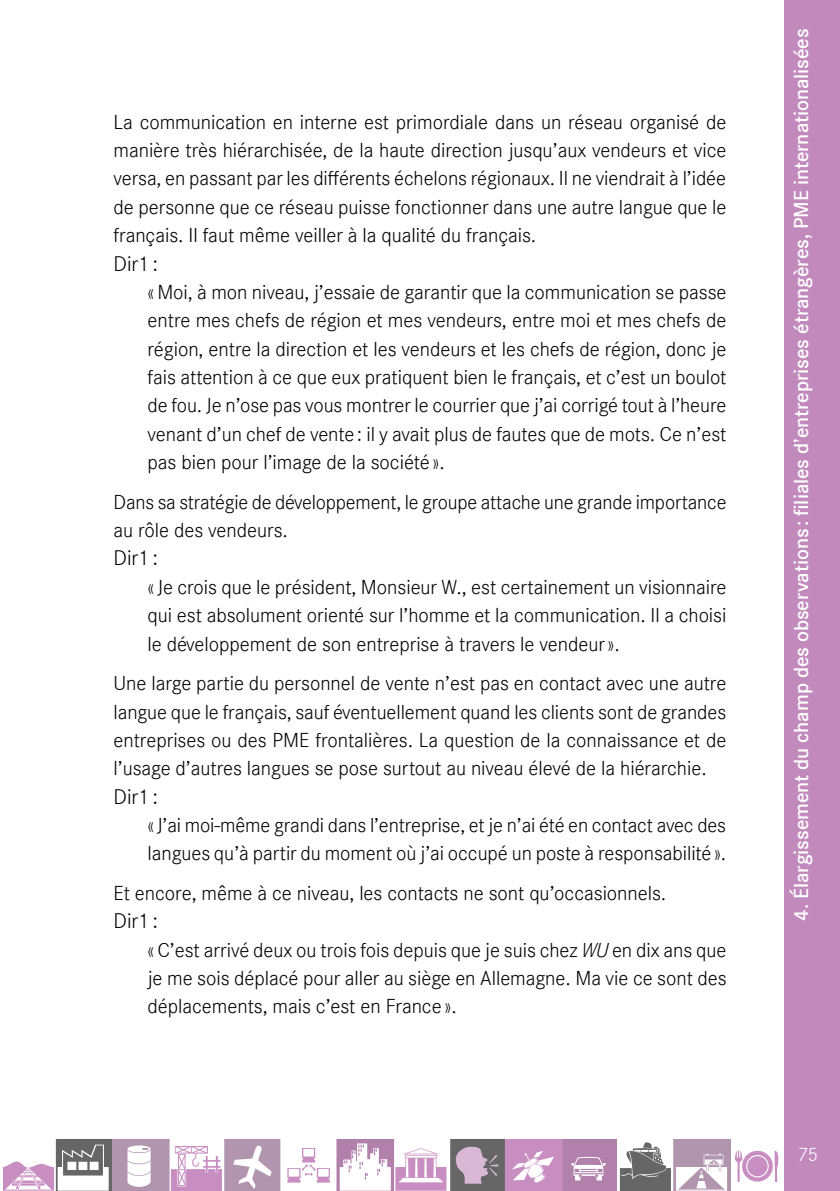
<style>
.page{position:relative;width:840px;height:1191px;background:#fff}
.page>*{position:absolute;margin:0;border:0;box-sizing:border-box;transform-origin:0 0}
.t1{font:22px "Corporate S Ligh";color:#000}
.t2{font:21px/28.4px "Corporate S Ligh";letter-spacing:-.005em;color:#000;text-align:justify}
.t3{font:600 21px "Corporate S";color:#fff}
.t4{font:20px "Corporate S Ligh";color:#fff}
.s1{font-family:"Corpo S Lig";font-style:italic}
</style>
<div class="page">
<div style="left:783px;top:0;width:56px;height:1191px;background:#c189bc"></div>
<svg style="left:55px;top:1139px;width:729px;height:52px"></svg>
<p class="t2" style="left:113px;top:108px;width:614px">La communication en interne est primordiale dans un réseau organisé de manière très hiérarchisée, de la haute direction jusqu’aux vendeurs et vice versa, en passant par les différents échelons régionaux. Il ne viendrait à l’idée de personne que ce réseau puisse fonctionner dans une autre langue que le français. Il faut même veiller à la qualité du français.</p>
<p class="t1" style="left:113px;top:251px;width:46px">Dir1:</p>
<p class="t2" style="left:147px;top:278px;width:580px">«Moi, à mon niveau, j’essaie de garantir que la communication se passe entre mes chefs de région et mes vendeurs, entre moi et mes chefs de région, entre la direction et les vendeurs et les chefs de région, donc je fais attention à ce que eux pratiquent bien le français, et c’est un boulot de fou. Je n’ose pas vous montrer le courrier que j’ai corrigé tout à l’heure venant d’un chef de vente: il y avait plus de fautes que de mots. Ce n’est pas bien pour l’image de la société».</p>
<p class="t2" style="left:113px;top:488px;width:614px">Dans sa stratégie de développement, le groupe attache une grande importance au rôle des vendeurs.</p>
<p class="t1" style="left:113px;top:546px;width:46px">Dir1:</p>
<p class="t2" style="left:147px;top:573px;width:580px">«Je crois que le président, Monsieur W., est certainement un visionnaire qui est absolument orienté sur l’homme et la communication. Il a choisi le développement de son entreprise à travers le vendeur».</p>
<p class="t2" style="left:113px;top:669px;width:614px">Une large partie du personnel de vente n’est pas en contact avec une autre langue que le français, sauf éventuellement quand les clients sont de grandes entreprises ou des PME frontalières. La question de la connaissance et de l’usage d’autres langues se pose surtout au niveau élevé de la hiérarchie.</p>
<p class="t1" style="left:113px;top:784px;width:46px">Dir1:</p>
<p class="t2" style="left:147px;top:811px;width:580px">«J’ai moi-même grandi dans l’entreprise, et je n’ai été en contact avec des langues qu’à partir du moment où j’ai occupé un poste à responsabilité».</p>
<p class="t2" style="left:113px;top:879px;width:554px">Et encore, même à ce niveau, les contacts ne sont qu’occasionnels.</p>
<p class="t1" style="left:113px;top:908px;width:46px">Dir1:</p>
<p class="t2" style="left:147px;top:935px;width:580px">«C’est arrivé deux ou trois fois depuis que je suis chez <span class="s1">WU</span> en dix ans que je me sois déplacé pour aller au siège en Allemagne. Ma vie ce sont des déplacements, mais c’est en France».</p>
<p class="t3" style="left:788px;top:920px;width:894px;rotate:-90deg">4. Élargissement du champ des observations : filiales d’entreprises étrangères, PME internationalisées</p>
<p class="t4" style="left:797px;top:1143px;width:22px">75</p>
</div>
